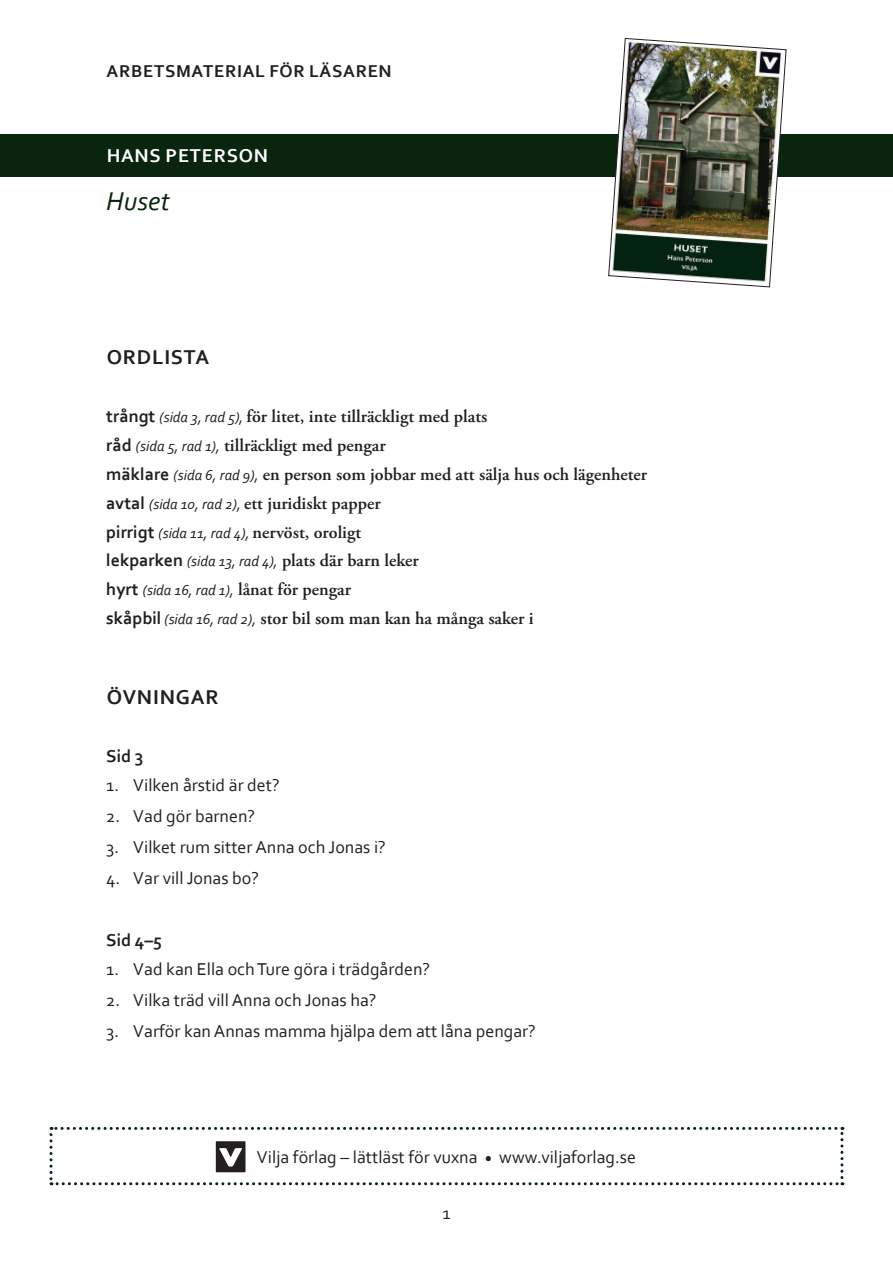
<style>
.page{position:relative;width:893px;height:1263px;background:#fff}
.page>*{position:absolute;margin:0;border:0;box-sizing:border-box;transform-origin:0 0}
.t1{font:italic 27px "Corbel";color:#09250d}
.t2{font:700 21px "Corbel";letter-spacing:.04em;color:#231f20}
.t3{font:700 19.5px "Corbel";letter-spacing:.04em;color:#fff}
.t4{font:600 18px/29px "Adobe Garamond Pro";color:#231f20}
.t5{font:18px "Corbel";color:#231f20}
.t6{font:700 18px "Corbel";letter-spacing:.04em;color:#231f20}
.t7{font:italic 15px "Corbel";color:#231f20}
.s1{font-family:"Corbel";font-weight:700}
.s2{font-family:"Corbel";font-weight:400;font-style:italic;font-size:15px}
.s3{font-weight:700;font-style:normal;font-size:18px}
.s4{font-family:"Adobe Garamond Pro";font-weight:600;font-style:normal;font-size:18px}
</style>
<div class="page">
<svg style="left:50px;top:1127px;width:793px;height:58px"></svg>
<div style="left:0;top:134px;width:893px;height:42px;background:#09250d"></div>
<img style="left:608px;top:38px;width:178px;height:249px">
<p class="t6" style="left:107px;top:60px;width:287px">ARBETSMATERIAL FÖR LÄSAREN</p>
<p class="t3" style="left:107px;top:144px;width:163px">HANS PETERSON</p>
<h1 class="t1" style="left:106px;top:184px;width:65px">Huset</h1>
<p class="t2" style="left:107px;top:344px;width:104px">ORDLISTA</p>
<p class="t4" style="left:106px;top:402px;width:542px"><span class="s1">trångt</span> <span class="s2">(sida 3, rad 5),</span> för litet, inte tillräckligt med plats<br><span class="s1">råd</span> <span class="s2">(sida 5, rad 1),</span> tillräckligt med pengar<br><span class="s1">mäklare</span> <span class="s2">(sida 6, rad 9),</span> en person som jobbar med att sälja hus och lägenheter <span class="s1">avtal</span> <span class="s2">(sida 10, rad 2),</span> ett juridiskt papper<br><span class="s1">pirrigt</span> <span class="s2">(sida 11, rad 4),</span> nervöst, oroligt<br><span class="s1">lekparken</span> <span class="s2">(sida 13, rad 4),</span> plats där barn leker</p>
<p class="t7" style="left:106px;top:581px;width:246px"><span class="s3">hyrt</span> (sida 16, rad 1), <span class="s4">lånat för pengar</span></p>
<p class="t4" style="left:106px;top:604px;width:429px"><span class="s1">skåpbil</span> <span class="s2">(sida 16, rad 2),</span> stor bil som man kan ha många saker i</p>
<p class="t2" style="left:107px;top:684px;width:113px">ÖVNINGAR</p>
<p class="t6" style="left:106px;top:745px;width:39px">Sid 3</p>
<p class="t5" style="left:106px;top:774px;width:175px">1. Vilken årstid är det?</p>
<p class="t5" style="left:106px;top:805px;width:150px">2. Vad gör barnen?</p>
<p class="t5" style="left:106px;top:836px;width:281px">3. Vilket rum sitter Anna och Jonas i?</p>
<p class="t5" style="left:106px;top:867px;width:154px">4. Var vill Jonas bo?</p>
<p class="t6" style="left:106px;top:929px;width:57px">Sid 4–5</p>
<p class="t5" style="left:106px;top:958px;width:325px">1. Vad kan Ella och Ture göra i trädgården?</p>
<p class="t5" style="left:106px;top:989px;width:272px">2. Vilka träd vill Anna och Jonas ha?</p>
<p class="t5" style="left:106px;top:1020px;width:431px">3. Varför kan Annas mamma hjälpa dem att låna pengar?</p>
<p class="t5" style="left:257px;top:1146px;width:381px">Vilja förlag – lättläst för vuxna <sub>•</sub> www.viljaforlag.se</p>
<p class="t5" style="left:442px;top:1202px;width:10px">1</p>
</div>
